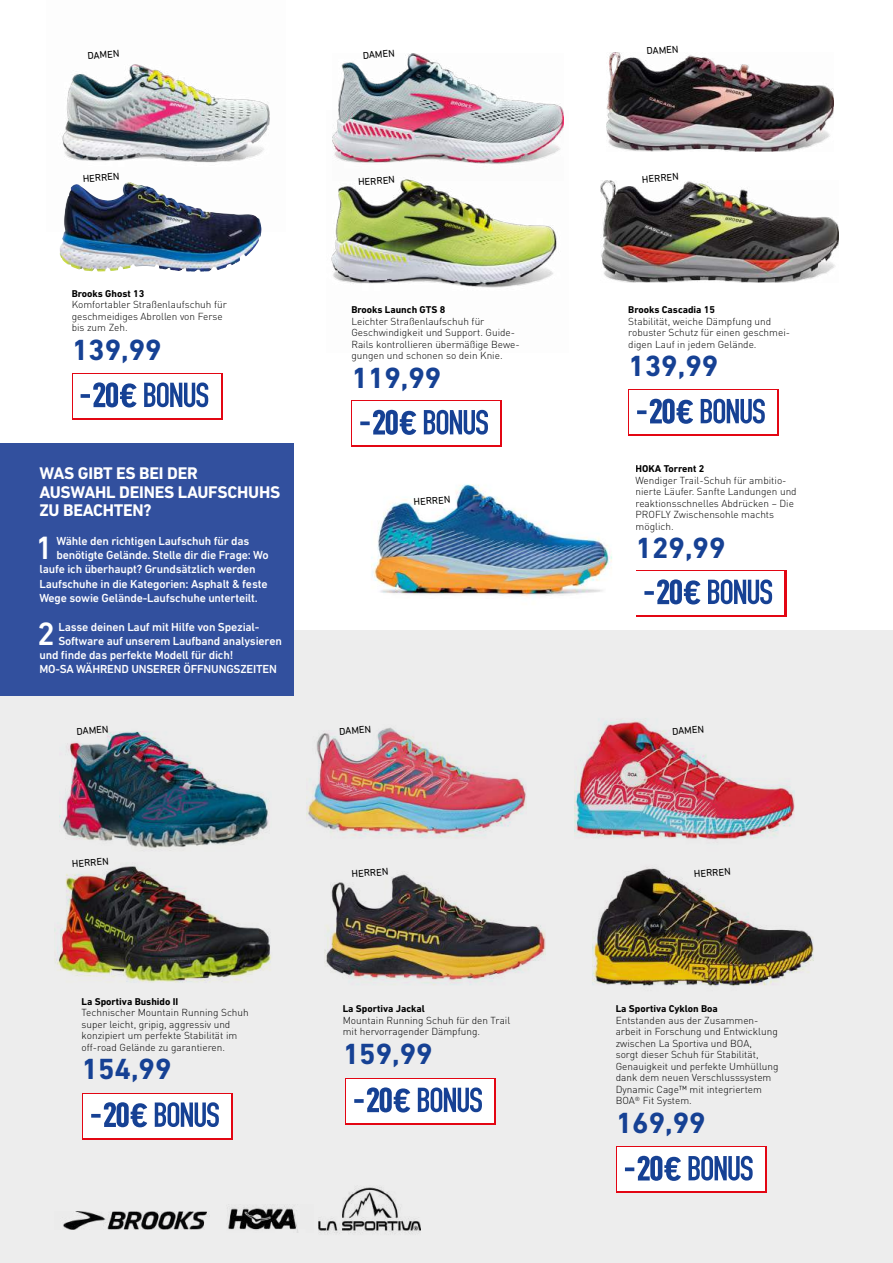
<style>
.page{position:relative;width:893px;height:1263px;background:#fff}
.page>*{position:absolute;margin:0;border:0;box-sizing:border-box;transform-origin:0 0}
.t1{font:500 32.85px "DIN Next LT Pro";color:#fff}
.t2{font:700 29.7px "DIN Next LT Pro";color:#164194}
.t3{font:700 17.1px/18.5px "DIN Next LT Pro";letter-spacing:-.015em;color:#fff}
.t4{font:500 11.85px "DIN Next LT Pro";letter-spacing:-.015em;color:#fff}
.t5{font:300 10.05px/11.6px "DIN Pro";color:#000}
.t6{font:700 10.05px "DIN Next LT Pro";color:#000}
.t7{font:10.05px "DIN Next LT Pro";color:#000}
</style>
<div class="page">
<div style="left:0;top:630px;width:893px;height:633px;background:#ededed"></div>
<div style="left:0;top:443px;width:294px;height:253px;background:#32509e"></div>
<img style="left:62px;top:64px;width:208px;height:167px">
<img style="left:338px;top:54px;width:225px;height:56px">
<img style="left:607px;top:52px;width:227px;height:100px">
<img style="left:331px;top:110px;width:233px;height:178px">
<img style="left:600px;top:180px;width:239px;height:103px">
<img style="left:54px;top:815px;width:217px;height:168px">
<img style="left:60px;top:731px;width:211px;height:165px">
<img style="left:324px;top:891px;width:221px;height:94px">
<img style="left:592px;top:891px;width:221px;height:95px">
<img style="left:306px;top:727px;width:221px;height:164px">
<img style="left:574px;top:719px;width:221px;height:172px">
<img style="left:371px;top:484px;width:241px;height:113px">
<img style="left:63px;top:1211px;width:134px;height:18px">
<img style="left:197px;top:1205px;width:101px;height:27px">
<img style="left:318px;top:1187px;width:103px;height:47px">
<div style="left:628px;top:389px;width:151px;height:47px;background:#e30613"></div>
<div style="left:629px;top:390px;width:148px;height:44px;background:#fff"></div>
<svg style="left:701px;top:399px;width:64px;height:24px"></svg>
<svg style="left:637px;top:399px;width:56px;height:25px"></svg>
<div style="left:82px;top:1093px;width:151px;height:47px;background:linear-gradient(to right,#fff,#fff)"></div>
<div style="left:83px;top:1094px;width:148px;height:43px;background:#fff"></div>
<svg style="left:104px;top:1102px;width:43px;height:25px"></svg>
<svg style="left:155px;top:1102px;width:64px;height:25px"></svg>
<svg style="left:91px;top:1114px;width:10px;height:4px"></svg>
<div style="left:345px;top:1078px;width:151px;height:47px;background:linear-gradient(to right,#fff,#fff)"></div>
<div style="left:346px;top:1079px;width:148px;height:43px;background:#fff"></div>
<svg style="left:367px;top:1087px;width:43px;height:25px"></svg>
<svg style="left:418px;top:1087px;width:64px;height:25px"></svg>
<svg style="left:354px;top:1099px;width:10px;height:4px"></svg>
<div style="left:616px;top:1146px;width:151px;height:47px;background:#e30613"></div>
<div style="left:617px;top:1147px;width:148px;height:44px;background:#fff"></div>
<svg style="left:688px;top:1156px;width:65px;height:24px"></svg>
<svg style="left:625px;top:1156px;width:56px;height:25px"></svg>
<div style="left:351px;top:400px;width:151px;height:47px;background:#e30613"></div>
<div style="left:352px;top:401px;width:148px;height:44px;background:#fff"></div>
<svg style="left:373px;top:410px;width:43px;height:25px"></svg>
<svg style="left:424px;top:410px;width:64px;height:25px"></svg>
<svg style="left:360px;top:421px;width:10px;height:4px"></svg>
<div style="left:72px;top:373px;width:151px;height:47px;background:linear-gradient(to bottom,#fff,#fff)"></div>
<div style="left:73px;top:374px;width:147px;height:44px;background:#fff"></div>
<svg style="left:144px;top:382px;width:64px;height:25px"></svg>
<svg style="left:81px;top:382px;width:56px;height:25px"></svg>
<div style="left:636px;top:570px;width:150px;height:47px;background:#e30613"></div>
<div style="left:637px;top:571px;width:147px;height:44px;background:#fff"></div>
<svg style="left:657px;top:579px;width:43px;height:25px"></svg>
<svg style="left:708px;top:579px;width:64px;height:25px"></svg>
<svg style="left:644px;top:591px;width:10px;height:4px"></svg>
<img style="left:59px;top:182px;width:109px;height:89px">
<p class="t7" style="left:87px;top:50px;width:34px;rotate:-4deg">DAMEN</p>
<p class="t7" style="left:82px;top:173px;width:38px;rotate:-4deg">HERREN</p>
<p class="t6" style="left:72px;top:287px;width:74px">Brooks Ghost 13</p>
<p class="t5" style="left:72px;top:298px;width:157px">Komfortabler Straßenlaufschuh für geschmeidiges Abrollen von Ferse bis zum Zeh.</p>
<h2 class="t2" style="left:72px;top:332px;width:92px">139,99</h2>
<h3 class="t3" style="left:39px;top:464px;width:242px">WAS GIBT ES BEI DER<br>AUSWAHL DEINES LAUFSCHUHS<br>ZU BEACHTEN?</h3>
<h1 class="t1" style="left:35px;top:529px;width:20px">1</h1>
<p class="t4" style="left:56px;top:534px;width:195px">Wähle den richtigen Laufschuh für das</p>
<p class="t4" style="left:56px;top:548px;width:214px">benötigte Gelände. Stelle dir die Frage: Wo</p>
<p class="t4" style="left:39px;top:562px;width:218px">laufe ich überhaupt? Grundsätzlich werden</p>
<p class="t4" style="left:39px;top:577px;width:230px">Laufschuhe in die Kategorien: Asphalt &amp; feste</p>
<p class="t4" style="left:39px;top:591px;width:220px">Wege sowie Gelände-Laufschuhe unterteilt.</p>
<h1 class="t1" style="left:37px;top:614px;width:20px">2</h1>
<p class="t4" style="left:58px;top:620px;width:202px">Lasse deinen Lauf mit Hilfe von Spezial-</p>
<p class="t4" style="left:58px;top:634px;width:225px">Software auf unserem Laufband analysieren</p>
<p class="t4" style="left:39px;top:648px;width:195px">und finde das perfekte Modell für dich!</p>
<p class="t4" style="left:39px;top:662px;width:239px">MO-SA WÄHREND UNSERER ÖFFNUNGSZEITEN</p>
<p class="t7" style="left:362px;top:49px;width:34px;rotate:-4deg">DAMEN</p>
<p class="t7" style="left:646px;top:45px;width:34px;rotate:-4deg">DAMEN</p>
<p class="t7" style="left:358px;top:176px;width:38px;rotate:-4deg">HERREN</p>
<p class="t7" style="left:642px;top:173px;width:38px;rotate:-4deg">HERREN</p>
<p class="t6" style="left:351px;top:304px;width:95px">Brooks Launch GTS 8</p>
<p class="t5" style="left:351px;top:315px;width:170px">Leichter Straßenlaufschuh für Geschwindigkeit und Support. Guide-Rails kontrollieren übermäßige Bewe&shy;gungen und schonen so dein Knie.</p>
<h2 class="t2" style="left:351px;top:360px;width:92px">119,99</h2>
<p class="t7" style="left:413px;top:496px;width:38px;rotate:-4deg">HERREN</p>
<p class="t6" style="left:628px;top:304px;width:88px">Brooks Cascadia 15</p>
<p class="t5" style="left:628px;top:315px;width:163px">Stabilität, weiche Dämpfung und robuster Schutz für einen geschmei&shy;digen Lauf in jedem Gelände.</p>
<h2 class="t2" style="left:628px;top:349px;width:92px">139,99</h2>
<p class="t6" style="left:636px;top:463px;width:70px">HOKA Torrent 2</p>
<p class="t5" style="left:636px;top:474px;width:163px">Wendiger Trail-Schuh für ambitio&shy;nierte Läufer. Sanfte Landungen und reaktionsschnelles Abdrücken – Die<br>PROFLY Zwischensohle machts möglich.</p>
<h2 class="t2" style="left:636px;top:531px;width:92px">129,99</h2>
<p class="t7" style="left:76px;top:725px;width:34px;rotate:-4deg">DAMEN</p>
<p class="t7" style="left:339px;top:725px;width:34px;rotate:-4deg">DAMEN</p>
<p class="t7" style="left:672px;top:725px;width:34px;rotate:-4deg">DAMEN</p>
<p class="t7" style="left:72px;top:858px;width:38px;rotate:-4deg">HERREN</p>
<p class="t6" style="left:82px;top:995px;width:98px">La Sportiva Bushido II</p>
<p class="t5" style="left:82px;top:1006px;width:169px">Technischer Mountain Running Schuh super leicht, gripig, aggressiv und konzipiert um perfekte Stabilität im off-road Gelände zu garantieren.</p>
<h2 class="t2" style="left:82px;top:1052px;width:92px">154,99</h2>
<p class="t7" style="left:351px;top:868px;width:38px;rotate:-4deg">HERREN</p>
<p class="t7" style="left:693px;top:868px;width:38px;rotate:-4deg">HERREN</p>
<p class="t6" style="left:343px;top:1003px;width:84px">La Sportiva Jackal</p>
<p class="t5" style="left:343px;top:1014px;width:169px">Mountain Running Schuh für den Trail mit hervorragender Dämpfung.</p>
<h2 class="t2" style="left:343px;top:1036px;width:92px">159,99</h2>
<p class="t6" style="left:616px;top:1003px;width:104px">La Sportiva Cyklon Boa</p>
<p class="t5" style="left:616px;top:1014px;width:164px">Entstanden aus der Zusammen&shy;arbeit in Forschung und Entwicklung zwischen La Sportiva und BOA,<br>sorgt dieser Schuh für Stabilität,<br>Genauigkeit und perfekte Umhüllung dank dem neuen Verschlusssystem<br>Dynamic Cage™ mit integriertem<br>BOA<sup>®</sup> Fit System.</p>
<h2 class="t2" style="left:616px;top:1105px;width:92px">169,99</h2>
</div>
